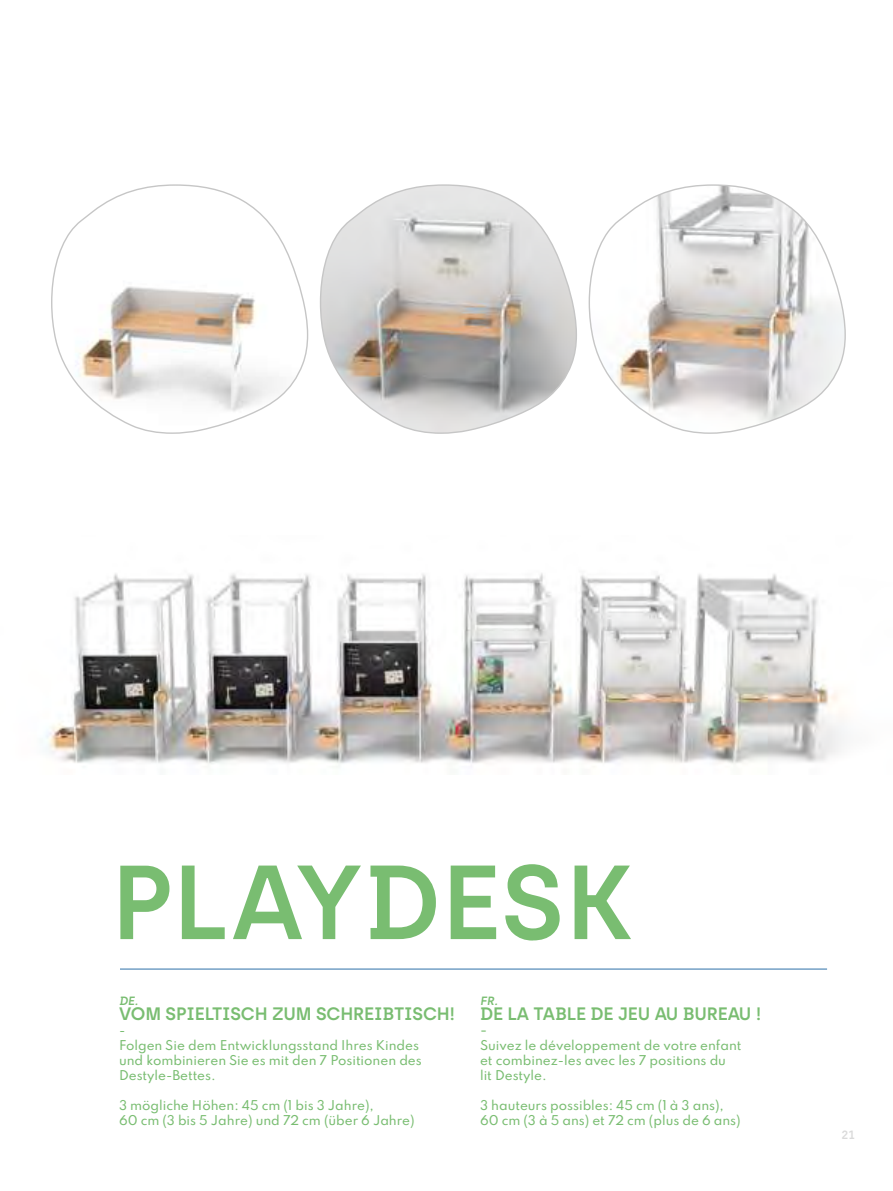
<style>
.page{position:relative;width:893px;height:1191px;background:#fff}
.page>*{position:absolute;margin:0;border:0;box-sizing:border-box;transform-origin:0 0}
.t1{font:600 105px "Archia";letter-spacing:.01em;color:#79bd71}
.t2{font:600 18px "Archia";letter-spacing:-.01em;color:#79bd71}
.t3{font:500 13.5px "Spartan";color:#79bd71}
.t4{font:500 12px/15px "Spartan";color:#79bd71}
.t5{font:600 12px "Archia";color:#79bd71}
.t6{font:600 12px "Archia";color:#dadada}
</style>
<div class="page">
<img style="left:45px;top:573px;width:800px;height:191px">
<hr style="left:120px;top:968px;width:707px;height:1px;background:#74a0c5">
<svg style="left:51px;top:184px;width:257px;height:250px"></svg>
<svg style="left:320px;top:184px;width:257px;height:250px"></svg>
<svg style="left:589px;top:184px;width:257px;height:250px"></svg>
<h1 class="t1" style="left:111px;top:839px;width:523px">PLAYDESK</h1>
<p class="t5" style="left:119px;top:993px;width:23px">DE.</p>
<h2 class="t2" style="left:119px;top:1003px;width:338px">VOM SPIELTISCH ZUM SCHREIBTISCH!</h2>
<p class="t4" style="left:119px;top:1022px;width:304px">-<br>Folgen Sie dem Entwicklungsstand Ihres Kindes und kombinieren Sie es mit den 7 Positionen des<br>Destyle-Bettes.</p>
<p class="t4" style="left:119px;top:1097px;width:297px">3 mögliche Höhen: 45 cm (1 bis 3 Jahre),<br>60 cm (3 bis 5 Jahre) und 72 cm (über 6 Jahre)</p>
<p class="t5" style="left:480px;top:993px;width:21px">FR.</p>
<h2 class="t2" style="left:480px;top:1003px;width:283px">DE LA TABLE DE JEU AU BUREAU !</h2>
<p class="t3" style="left:480px;top:1019px;width:9px">-</p>
<p class="t4" style="left:480px;top:1037px;width:263px">Suivez le développement de votre enfant et combinez-les avec les 7 positions du<br>lit Destyle.</p>
<p class="t4" style="left:480px;top:1097px;width:262px">3 hauteurs possibles: 45 cm (1 à 3 ans),<br>60 cm (3 à 5 ans) et 72 cm (plus de 6 ans)</p>
<p class="t6" style="left:841px;top:1127px;width:15px">21</p>
</div>
